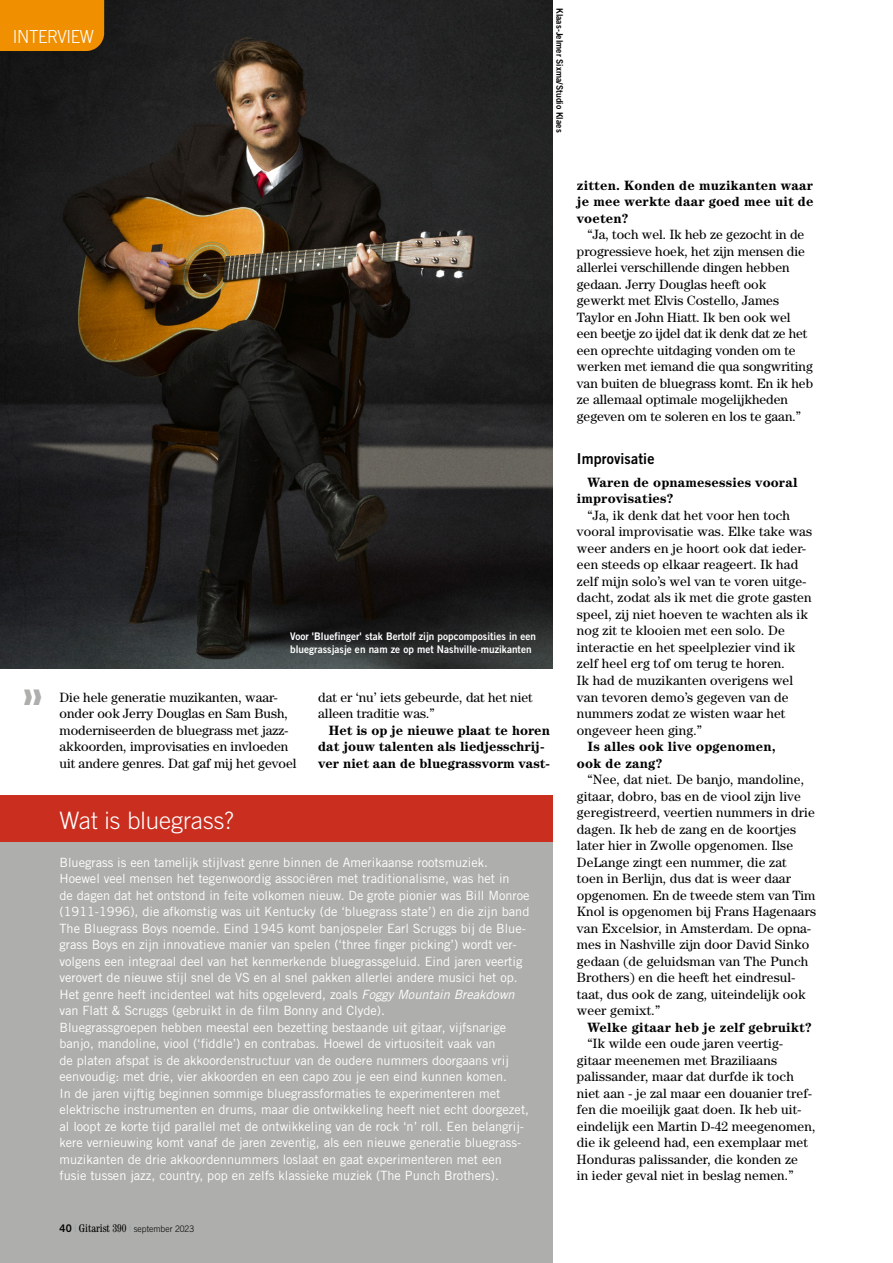
<style>
.page{position:relative;width:893px;height:1263px;background:#fff}
.page>*{position:absolute;margin:0;border:0;box-sizing:border-box;transform-origin:0 0}
.Kaderkop{font:300 24px "Trade Gothic LT Std";color:#fff}
.Specs_kop{font:300 18px "Trade Gothic LT Std";letter-spacing:-.02em;color:#fff;scale:.94 1}
.Tussenkop{font:15px "Trade Gothic LT Std Bd 2";letter-spacing:.01em;color:#000;scale:.95 1}
.Body_interview{font:13.5px/16.5px "Century Std";letter-spacing:.01em;color:#000}
.Body_interview-2{font:700 13.5px/16.5px "Century Std";letter-spacing:.01em;color:#000}
.Kadertekst{font:12.75px/16.5px "Trade Gothic LT Std";color:#fff}
.Fotobijschrift{font:10.5px/13.5px "Trade Gothic LT Std Bd 2";letter-spacing:.005em;color:#fff;scale:.95 1}
.Fotograafnaam{font:9px "Trade Gothic LT Std Bd 2";letter-spacing:.005em;color:#000;scale:.95 1}
.Fotobijschrift-2{font:300 9px "Trade Gothic LT Std";letter-spacing:.005em;color:#000;scale:.95 1}
.s1{font-style:italic}
.s2{font-family:"Trade Gothic LT Std Bd 2";font-weight:400;font-size:10.5px}
.s3{font-family:"Century Std";font-stretch:condensed;font-size:11.25px;color:#7da4bd}
.s4{font-family:"Century Std";font-weight:400;font-stretch:condensed;font-size:11.25px}
</style>
<div class="page">
<div style="left:0;top:795px;width:553px;height:468px;background:#aeaeac"></div>
<img style="left:0;top:0;width:553px;height:668px">
<div style="left:0;top:0;width:104px;height:51px;background:#f08f00"></div>
<div style="left:0;top:795px;width:553px;height:47px;background:#c92e1f"></div>
<p class="Specs_kop" style="left:13px;top:26px;width:88px">INTERVIEW</p>
<p class="Fotograafnaam" style="left:565px;top:8px;width:132px;rotate:90deg">Klaas-Jelmer Sixma/Studio Klaes</p>
<p class="Fotobijschrift" style="left:290px;top:629px;width:260px">Voor 'Bluefinger' stak Bertolf zijn popcomposities in een bluegrassjasje en nam ze op met Nashville-muzikanten</p>
<p class="Body_interview" style="left:60px;top:688px;width:239px">Die hele generatie muzikanten, waar&shy;onder ook Jerry Douglas en Sam Bush, moderniseerden de bluegrass met jazz&shy;akkoorden, improvisaties en invloeden uit andere genres. Dat gaf mij het gevoel</p>
<p class="Body_interview" style="left:318px;top:688px;width:216px">dat er ‘nu’ iets gebeurde, dat het niet alleen traditie was.”</p>
<p class="Body_interview-2" style="left:318px;top:721px;width:233px;text-indent:11px">Het is op je nieuwe plaat te horen dat jouw talenten als liedjesschrij&shy;ver niet aan de bluegrassvorm vast-</p>
<p class="Kaderkop" style="left:60px;top:806px;width:176px">Wat is bluegrass?</p>
<p class="Kadertekst" style="left:60px;top:853px;width:471px">Bluegrass is een tamelijk stijlvast genre binnen de Amerikaanse rootsmuziek.<br>Hoewel veel mensen het tegenwoordig associëren met traditionalisme, was het in<br>de dagen dat het ontstond in feite volkomen nieuw. De grote pionier was Bill Monroe (1911-1996), die afkomstig was uit Kentucky (de ‘bluegrass state’) en die zijn band The Bluegrass Boys noemde. Eind 1945 komt banjospeler Earl Scruggs bij de Blue&shy;grass Boys en zijn innovatieve manier van spelen (‘three finger picking’) wordt ver&shy;volgens een integraal deel van het kenmerkende bluegrassgeluid. Eind jaren veertig verovert de nieuwe stijl snel de VS en al snel pakken allerlei andere musici het op.<br>Het genre heeft incidenteel wat hits opgeleverd, zoals <span class="s1">Foggy Mountain Breakdown </span>van Flatt &amp; Scruggs (gebruikt in de film Bonny and Clyde).</p>
<p class="Kadertekst" style="left:60px;top:1018px;width:451px">Bluegrassgroepen hebben meestal een bezetting bestaande uit gitaar, vijfsnarige banjo, mandoline, viool (‘fiddle’) en contrabas. Hoewel de virtuositeit vaak van de platen afspat is de akkoordenstructuur van de oudere nummers doorgaans vrij eenvoudig: met drie, vier akkoorden en een capo zou je een eind kunnen komen.</p>
<p class="Kadertekst" style="left:60px;top:1084px;width:471px">In de jaren vijftig beginnen sommige bluegrassformaties te experimenteren met elektrische instrumenten en drums, maar die ontwikkeling heeft niet echt doorgezet, al loopt ze korte tijd parallel met de ontwikkeling van de rock ‘n’ roll. Een belangrij&shy;kere vernieuwing komt vanaf de jaren zeventig, als een nieuwe generatie bluegrass&shy;muzikanten de drie akkoordennummers loslaat en gaat experimenteren met een fusie tussen jazz, country, pop en zelfs klassieke muziek (The Punch Brothers).</p>
<p class="Fotobijschrift-2" style="left:60px;top:1224px;width:143px"><span class="s2">40</span> <span class="s3">|</span> <span class="s4">Gitarist 390</span> <span class="s3">|</span> september 2023</p>
<p class="Body_interview-2" style="left:577px;top:177px;width:238px;text-align:justify">zitten. Konden de muzikanten waar je mee werkte daar goed mee uit de voeten?</p>
<p class="Body_interview" style="left:577px;top:226px;width:238px;text-indent:11px">“Ja, toch wel. Ik heb ze gezocht in de progressieve hoek, het zijn mensen die allerlei verschillende dingen hebben gedaan. Jerry Douglas heeft ook gewerkt met Elvis Costello, James Taylor en John Hiatt. Ik ben ook wel een beetje zo ijdel dat ik denk dat ze het een oprechte uitdaging vonden om te werken met iemand die qua songwriting van buiten de bluegrass komt. En ik heb ze allemaal optimale mogelijkheden gegeven om te soleren en los te gaan.”</p>
<p class="Tussenkop" style="left:577px;top:449px;width:83px">Improvisatie</p>
<p class="Body_interview-2" style="left:577px;top:474px;width:222px;text-indent:11px">Waren de opnamesessies vooral improvisaties?</p>
<p class="Body_interview" style="left:577px;top:507px;width:237px;text-indent:11px">“Ja, ik denk dat het voor hen toch vooral improvisatie was. Elke take was weer anders en je hoort ook dat ieder&shy;een steeds op elkaar reageert. Ik had zelf mijn solo’s wel van te voren uitge&shy;dacht, zodat als ik met die grote gasten speel, zij niet hoeven te wachten als ik nog zit te klooien met een solo. De interactie en het speelplezier vind ik zelf heel erg tof om terug te horen.<br>Ik had de muzikanten overigens wel van tevoren demo’s gegeven van de nummers zodat ze wisten waar het ongeveer heen ging.”</p>
<p class="Body_interview-2" style="left:577px;top:738px;width:200px;text-indent:11px">Is alles ook live opgenomen, ook de zang?</p>
<p class="Body_interview" style="left:577px;top:771px;width:241px;text-indent:11px">“Nee, dat niet. De banjo, mandoline, gitaar, dobro, bas en de viool zijn live geregistreerd, veertien nummers in drie dagen. Ik heb de zang en de koortjes later hier in Zwolle opgenomen. Ilse DeLange zingt een nummer, die zat toen in Berlijn, dus dat is weer daar opgenomen. En de tweede stem van Tim Knol is opgenomen bij Frans Hagenaars van Excelsior, in Amsterdam. De opna&shy;mes in Nashville zijn door David Sinko gedaan (de geluidsman van The Punch Brothers) en die heeft het eindresul&shy;taat, dus ook de zang, uiteindelijk ook weer gemixt.”</p>
<p class="Body_interview-2" style="left:587px;top:1018px;width:226px">Welke gitaar heb je zelf gebruikt?</p>
<p class="Body_interview" style="left:577px;top:1035px;width:240px;text-indent:11px">“Ik wilde een oude jaren veertig&shy;gitaar meenemen met Braziliaans palissander, maar dat durfde ik toch niet aan - je zal maar een douanier tref&shy;fen die moeilijk gaat doen. Ik heb uit&shy;eindelijk een Martin D-42 meegenomen, die ik geleend had, een exemplaar met Honduras palissander, die konden ze<br>in ieder geval niet in beslag nemen.”</p>
</div>
